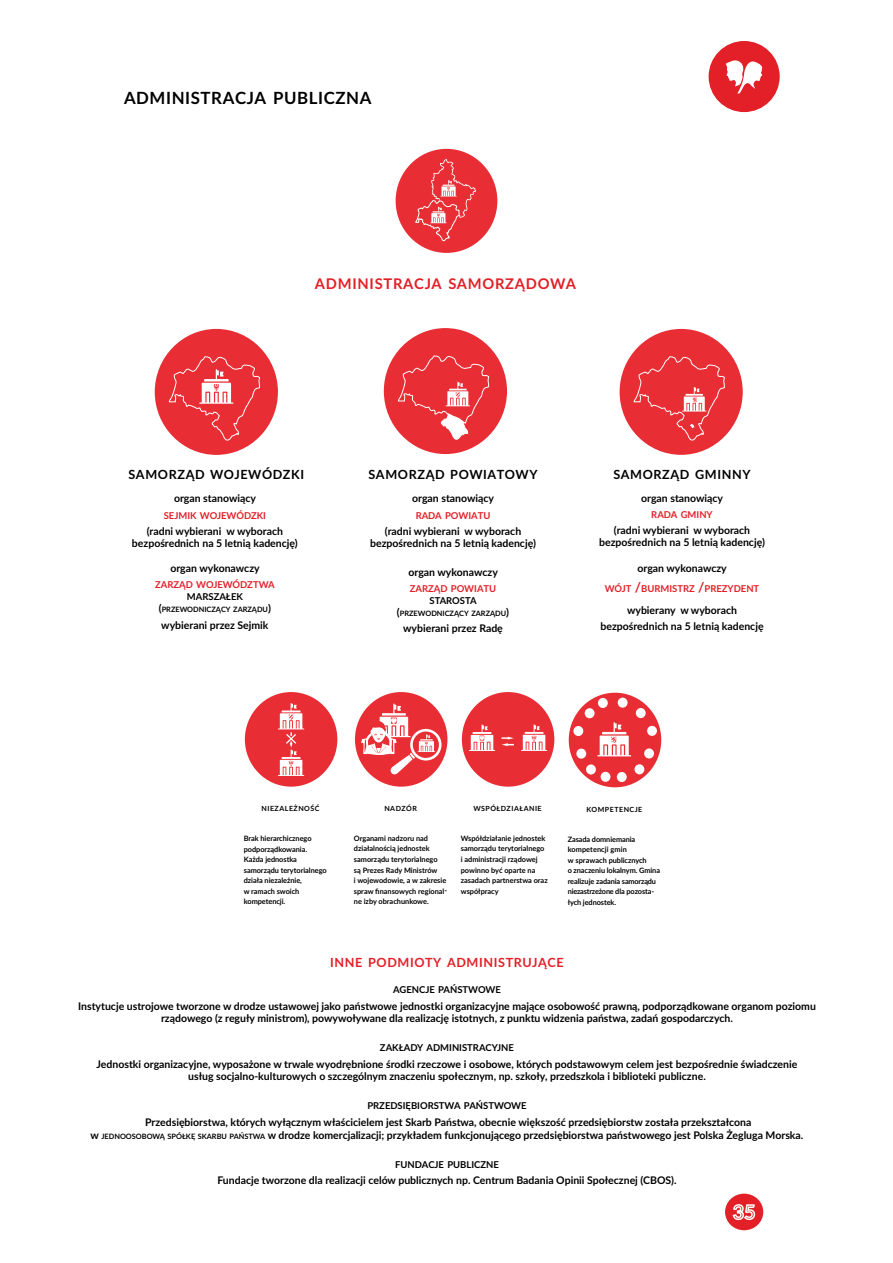
<style>
.page{position:relative;width:893px;height:1263px;background:#fff}
.page>*{position:absolute;margin:0;border:0;box-sizing:border-box;transform-origin:0 0}
.t1{font:700 16.8px "Lato";letter-spacing:.035em;color:#000}
.t2{font:700 14.7px "Lato";letter-spacing:.05em;color:#e31f27}
.t3{font:700 12.6px "Lato";letter-spacing:.05em;color:#000}
.t4{font:700 12.6px "Lato";letter-spacing:.05em;color:#e31f27}
.t5{font:700 10.5px/12.6px "Lato";color:#000;text-align:center}
.t6{font:700 9.45px "Lato";color:#000}
.t7{font:700 9.45px "Lato";color:#e31f27}
.t8{font:700 7.35px/10.5px "Lato";letter-spacing:-.005em;color:#000}
.t9{font:700 7.35px "Lato";color:#000}
.t10{font:700 7.05px "Lato";letter-spacing:.07em;color:#000}
.s1{font-size:10.5px}
.s2{font-size:13.5px}
.s3{font-size:7.35px}
</style>
<div class="page">
<div style="left:709px;top:41px;width:71px;height:71px;background:#e31f27;border-radius:50%"></div>
<svg style="left:726px;top:60px;width:36px;height:34px"></svg>
<div style="left:725px;top:1193px;width:38px;height:37px;background:#e31f27;border-radius:50%"></div>
<svg style="left:732px;top:1204px;width:24px;height:17px"></svg>
<div style="left:396px;top:149px;width:101px;height:104px;background:#e82e34;border-radius:50%"></div>
<svg style="left:415px;top:159px;width:61px;height:83px"></svg>
<div style="left:155px;top:329px;width:123px;height:126px;background:#e82e34;border-radius:50%"></div>
<svg style="left:168px;top:356px;width:93px;height:86px"></svg>
<div style="left:384px;top:328px;width:123px;height:126px;background:#e82e34;border-radius:50%"></div>
<svg style="left:397px;top:355px;width:93px;height:86px"></svg>
<div style="left:620px;top:329px;width:123px;height:126px;background:#e82e34;border-radius:50%"></div>
<svg style="left:633px;top:356px;width:92px;height:86px"></svg>
<div style="left:245px;top:692px;width:92px;height:95px;background:#e82e34;border-radius:50%"></div>
<svg style="left:278px;top:703px;width:26px;height:73px"></svg>
<div style="left:355px;top:692px;width:92px;height:95px;background:#e82e34;border-radius:50%"></div>
<svg style="left:361px;top:703px;width:81px;height:75px"></svg>
<div style="left:462px;top:692px;width:92px;height:95px;background:#e82e34;border-radius:50%"></div>
<svg style="left:521px;top:724px;width:26px;height:27px"></svg>
<svg style="left:469px;top:724px;width:26px;height:27px"></svg>
<svg style="left:501px;top:737px;width:13px;height:9px"></svg>
<div style="left:569px;top:693px;width:92px;height:94px;background:#e82e34;border-radius:50%"></div>
<div style="left:618px;top:698px;width:10px;height:10px;background:#fff;border-radius:50%"></div>
<div style="left:636px;top:708px;width:10px;height:10px;background:#fff;border-radius:50%"></div>
<div style="left:585px;top:708px;width:10px;height:10px;background:#fff;border-radius:50%"></div>
<div style="left:647px;top:726px;width:10px;height:10px;background:#fff;border-radius:50%"></div>
<div style="left:573px;top:726px;width:10px;height:10px;background:#fff;border-radius:50%"></div>
<div style="left:644px;top:748px;width:10px;height:10px;background:#fff;border-radius:50%"></div>
<div style="left:576px;top:748px;width:10px;height:11px;background:#fff;border-radius:50%"></div>
<div style="left:617px;top:772px;width:10px;height:10px;background:#fff;border-radius:50%"></div>
<div style="left:601px;top:772px;width:9px;height:10px;background:#fff;border-radius:50%"></div>
<div style="left:598px;top:698px;width:10px;height:10px;background:#fff;border-radius:50%"></div>
<div style="left:634px;top:764px;width:10px;height:10px;background:#fff;border-radius:50%"></div>
<div style="left:586px;top:764px;width:10px;height:10px;background:#fff;border-radius:50%"></div>
<svg style="left:597px;top:722px;width:34px;height:34px"></svg>
<h1 class="t1" style="left:124px;top:86px;width:249px">ADMINISTRACJA PUBLICZNA</h1>
<h2 class="t2" style="left:315px;top:273px;width:262px">ADMINISTRACJA SAMORZĄDOWA</h2>
<p class="t3" style="left:129px;top:465px;width:177px">SAMORZĄD WOJEWÓDZKI</p>
<p class="t3" style="left:369px;top:465px;width:170px">SAMORZĄD POWIATOWY</p>
<p class="t5" style="left:174px;top:492px;width:83px">organ stanowiący</p>
<p class="t7" style="left:164px;top:508px;width:104px">SEJMIK WOJEWÓDZKI</p>
<p class="t5" style="left:132px;top:525px;width:167px;line-height:12px">(radni wybierani w wyborach bezpośrednich na 5 letnią kadencję)</p>
<p class="t5" style="left:170px;top:561px;width:91px">organ wykonawczy</p>
<p class="t7" style="left:155px;top:578px;width:121px">ZARZĄD WOJEWÓDZTWA</p>
<p class="t6" style="left:187px;top:590px;width:57px">MARSZAŁEK</p>
<p class="t9" style="left:159px;top:604px;width:114px"><span class="s1">(</span>PRZEWODNICZĄCY ZARZĄDU<span class="s1">)</span></p>
<p class="t5" style="left:161px;top:618px;width:109px">wybierani przez Sejmik</p>
<p class="t5" style="left:412px;top:492px;width:83px">organ stanowiący</p>
<p class="t7" style="left:416px;top:508px;width:76px">RADA POWIATU</p>
<p class="t5" style="left:370px;top:525px;width:167px;line-height:12px">(radni wybierani w wyborach bezpośrednich na 5 letnią kadencję)</p>
<p class="t5" style="left:408px;top:565px;width:91px">organ wykonawczy</p>
<p class="t7" style="left:410px;top:581px;width:88px">ZARZĄD POWIATU</p>
<p class="t6" style="left:429px;top:593px;width:49px">STAROSTA</p>
<p class="t9" style="left:397px;top:608px;width:114px"><span class="s1">(</span>PRZEWODNICZĄCY ZARZĄDU<span class="s1">)</span></p>
<p class="t5" style="left:403px;top:622px;width:101px">wybierani przez Radę</p>
<p class="t3" style="left:613px;top:465px;width:139px">SAMORZĄD GMINNY</p>
<p class="t5" style="left:641px;top:491px;width:83px">organ stanowiący</p>
<p class="t7" style="left:651px;top:508px;width:63px">RADA GMINY</p>
<p class="t5" style="left:599px;top:524px;width:167px;line-height:12px">(radni wybierani w wyborach bezpośrednich na 5 letnią kadencję)</p>
<p class="t5" style="left:637px;top:561px;width:91px">organ wykonawczy</p>
<p class="t7" style="left:605px;top:582px;width:156px">WÓJT <span class="s2">/</span>BURMISTRZ <span class="s2">/</span>PREZYDENT</p>
<p class="t5" style="left:600px;top:601px;width:165px;line-height:16.2px">wybierany w wyborach bezpośrednich na 5 letnią kadencję</p>
<p class="t10" style="left:262px;top:803px;width:59px">NIEZALEŻNOŚĆ</p>
<p class="t10" style="left:384px;top:803px;width:34px">NADZÓR</p>
<p class="t10" style="left:473px;top:803px;width:70px">WSPÓŁDZIAŁANIE</p>
<p class="t10" style="left:586px;top:804px;width:57px">KOMPETENCJE</p>
<p class="t8" style="left:461px;top:833px;width:88px">Współdziałanie jednostek samorządu terytorialnego i administracji rządowej powinno być oparte na zasadach partnerstwa oraz współpracy</p>
<p class="t8" style="left:568px;top:833px;width:94px">Zasada domniemania kompetencji gmin<br>w sprawach publicznych<br>o znaczeniu lokalnym. Gmina realizuje zadania samorządu niezastrzeżone dla pozosta&shy;łych jednostek.</p>
<p class="t8" style="left:354px;top:833px;width:95px">Organami nadzoru nad działalnością jednostek samorządu terytorialnego<br>są Prezes Rady Ministrów<br>i wojewodowie, a w zakresie spraw finansowych regional&shy;ne izby obrachunkowe.</p>
<p class="t8" style="left:244px;top:833px;width:84px">Brak hierarchicznego podporządkowania.<br>Każda jednostka samorządu terytorialnego działa niezależnie,<br>w ramach swoich kompetencji.</p>
<p class="t4" style="left:330px;top:953px;width:235px">INNE PODMIOTY ADMINISTRUJĄCE</p>
<p class="t6" style="left:393px;top:982px;width:109px">AGENCJE PAŃSTWOWE</p>
<p class="t5" style="left:78px;top:999px;width:739px">Instytucje ustrojowe tworzone w drodze ustawowej jako państwowe jednostki organizacyjne mające osobowość prawną, podporządkowane organom poziomu rządowego (z reguły ministrom), powywoływane dla realizację istotnych, z punktu widzenia państwa, zadań gospodarczych.</p>
<p class="t6" style="left:380px;top:1040px;width:136px">ZAKŁADY ADMINISTRACYJNE</p>
<p class="t5" style="left:97px;top:1057px;width:702px">Jednostki organizacyjne, wyposażone w trwale wyodrębnione środki rzeczowe i osobowe, których podstawowym celem jest bezpośrednie świadczenie usług socjalno-kulturowych o szczególnym znaczeniu społecznym, np. szkoły, przedszkola i biblioteki publiczne.</p>
<p class="t6" style="left:367px;top:1099px;width:161px">PRZEDSIĘBIORSTWA PAŃSTWOWE</p>
<p class="t5" style="left:91px;top:1115px;width:714px">Przedsiębiorstwa, których wyłącznym właścicielem jest Skarb Państwa, obecnie większość przedsiębiorstw została przekształcona<br>w <span class="s3">JEDNOOSOBOWĄ SPÓŁKĘ SKARBU PAŃSTWA</span> w drodze komercjalizacji; przykładem funkcjonującego przedsiębiorstwa państwowego jest Polska Żegluga Morska.</p>
<p class="t6" style="left:395px;top:1157px;width:105px">FUNDACJE PUBLICZNE</p>
<p class="t5" style="left:217px;top:1174px;width:461px">Fundacje tworzone dla realizacji celów publicznych np. Centrum Badania Opinii Społecznej (CBOS).</p>
</div>
